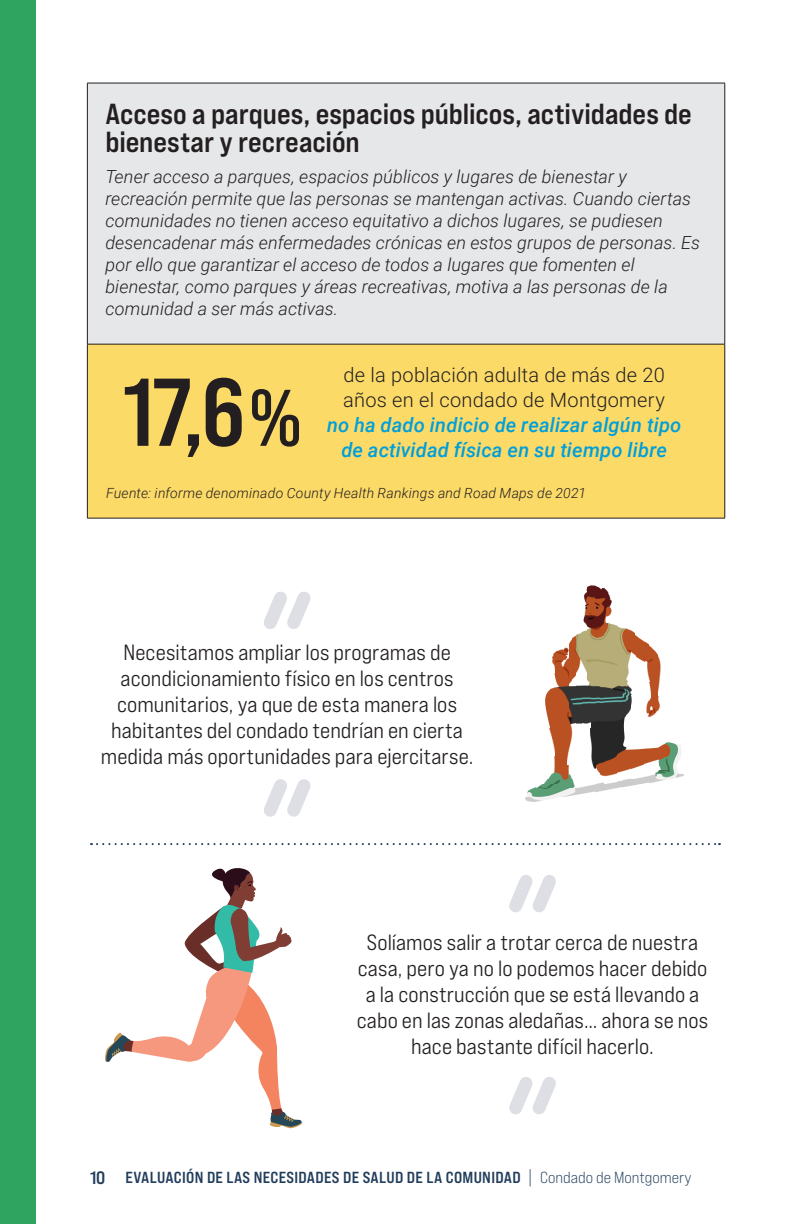
<style>
.page{position:relative;width:792px;height:1224px;background:#fff}
.page>*{position:absolute;margin:0;border:0;box-sizing:border-box;transform-origin:0 0}
.Section_Headers{font:96px "Bebas Neue Pro Sm E Bd";color:#231f20}
.title{font:29px/28px "Bebas Neue Pro Exp Bd";letter-spacing:-.005em;color:#231f20}
.pullquote_STYL03{font:22px/26px "Bebas Neue Pro Exp Md";letter-spacing:.005em;color:#231f20;text-align:center}
.Section_Headers-2{font:italic 500 20px/25px "Roboto";letter-spacing:.01em;color:#009fda;text-align:center}
.text{font:italic 300 18px/22px "Roboto";letter-spacing:.005em;color:#231f20}
.t1{font:16px "Bebas Neue Pro Exp Bd";letter-spacing:.02em;color:#213d5b}
.Source{font:italic 300 14px "Roboto";letter-spacing:.015em;color:#231f20}
.s1{font-size:80px}
.s2{font-weight:300;font-style:normal;color:#231f20}
.s3{font-size:18px}
.s4{font-family:"Bebas Neue Pro Exp Bk";font-size:17.2px}
.s5{font-family:"Bebas Neue Pro Exp Bk"}
</style>
<div class="page">
<div style="left:0;top:0;width:36px;height:1224px;background:#2fa460"></div>
<div style="left:87px;top:83px;width:638px;height:261px;background:#e6e7e9"></div>
<div style="left:87px;top:344px;width:638px;height:174px;background:#fcda68"></div>
<hr style="left:87px;top:83px;width:638px;height:1px;background:#231f20">
<hr style="left:87px;top:83px;width:1px;height:261px;background:#231f20">
<hr style="left:724px;top:83px;width:1px;height:261px;background:#231f20">
<hr style="left:87px;top:344px;width:638px;height:1px;background:#231f20">
<hr style="left:87px;top:344px;width:1px;height:174px;background:#231f20">
<hr style="left:724px;top:344px;width:1px;height:174px;background:#231f20">
<hr style="left:87px;top:518px;width:638px;height:1px;background:#231f20">
<svg style="left:91px;top:843px;width:629px;height:2px"></svg>
<svg style="left:264px;top:591px;width:47px;height:38px"></svg>
<svg style="left:509px;top:875px;width:47px;height:38px"></svg>
<svg style="left:509px;top:1077px;width:47px;height:38px"></svg>
<svg style="left:264px;top:779px;width:47px;height:38px"></svg>
<svg style="left:105px;top:868px;width:198px;height:261px"></svg>
<img style="left:525px;top:797px;width:32px;height:5px">
<img style="left:527px;top:788px;width:68px;height:9px">
<img style="left:595px;top:783px;width:27px;height:9px">
<img style="left:536px;top:783px;width:59px;height:5px">
<img style="left:622px;top:778px;width:28px;height:10px">
<img style="left:544px;top:778px;width:30px;height:5px">
<img style="left:604px;top:622px;width:14px;height:161px">
<img style="left:649px;top:774px;width:28px;height:9px">
<img style="left:549px;top:774px;width:23px;height:4px">
<img style="left:600px;top:588px;width:4px;height:188px">
<img style="left:640px;top:774px;width:10px;height:4px">
<svg style="left:677px;top:774px;width:7px;height:4px"></svg>
<img style="left:552px;top:769px;width:16px;height:5px">
<img style="left:595px;top:585px;width:5px;height:188px">
<img style="left:618px;top:746px;width:13px;height:27px">
<img style="left:655px;top:769px;width:24px;height:5px">
<img style="left:554px;top:649px;width:14px;height:120px">
<img style="left:591px;top:594px;width:4px;height:175px">
<img style="left:631px;top:748px;width:14px;height:21px">
<img style="left:659px;top:742px;width:22px;height:27px">
<img style="left:568px;top:639px;width:5px;height:117px">
<img style="left:645px;top:747px;width:14px;height:17px">
<img style="left:550px;top:687px;width:4px;height:61px">
<img style="left:618px;top:626px;width:9px;height:120px">
<img style="left:545px;top:689px;width:5px;height:38px">
<img style="left:572px;top:635px;width:5px;height:93px">
<img style="left:582px;top:682px;width:9px;height:42px">
<img style="left:577px;top:685px;width:5px;height:38px">
<img style="left:627px;top:628px;width:4px;height:87px">
<img style="left:646px;top:700px;width:8px;height:17px">
<img style="left:654px;top:700px;width:6px;height:14px">
<img style="left:649px;top:649px;width:10px;height:51px">
<img style="left:658px;top:654px;width:3px;height:41px">
<img style="left:586px;top:585px;width:5px;height:97px">
<img style="left:645px;top:641px;width:5px;height:41px">
<img style="left:577px;top:631px;width:9px;height:41px">
<img style="left:552px;top:653px;width:2px;height:12px">
<img style="left:636px;top:635px;width:9px;height:27px">
<img style="left:631px;top:631px;width:5px;height:25px">
<img style="left:583px;top:592px;width:3px;height:39px">
<img style="left:604px;top:588px;width:5px;height:34px">
<img style="left:609px;top:594px;width:3px;height:22px">
<svg style="left:591px;top:585px;width:4px;height:9px"></svg>
<p class="title" style="left:105px;top:99px;width:588px">Acceso a parques, espacios públicos, actividades de bienestar y recreación</p>
<p class="text" style="left:105px;top:165px;width:596px">Tener acceso a parques, espacios públicos y lugares de bienestar y recreación permite que las personas se mantengan activas. Cuando ciertas comunidades no tienen acceso equitativo a dichos lugares, se pudiesen desencadenar más enfermedades crónicas en estos grupos de personas. Es por ello que garantizar el acceso de todos a lugares que fomenten el bienestar, como parques y áreas recreativas, motiva a las personas de la comunidad a ser más activas.</p>
<p class="Section_Headers" style="left:123px;top:355px;width:180px">17,6<span class="s1">%</span></p>
<p class="Section_Headers-2" style="left:327px;top:361px;width:356px"><span class="s2">de la población adulta de más de 20 años en el condado de Montgomery<br></span>no ha dado indicio de realizar algún tipo de actividad física en su tiempo libre</p>
<p class="Source" style="left:106px;top:484px;width:481px">Fuente: informe denominado County Health Rankings and Road Maps de 2021</p>
<p class="pullquote_STYL03" style="left:101px;top:639px;width:374px">Necesitamos ampliar los programas de acondicionamiento físico en los centros comunitarios, ya que de esta manera los habitantes del condado tendrían en cierta medida más oportunidades para ejercitarse.</p>
<p class="pullquote_STYL03" style="left:357px;top:929px;width:353px">Solíamos salir a trotar cerca de nuestra casa, pero ya no lo podemos hacer debido a la construcción que se está llevando a cabo en las zonas aledañas... ahora se nos hace bastante difícil hacerlo.</p>
<p class="t1" style="left:90px;top:1168px;width:603px"><span class="s3">10</span> EVALUACIÓN DE LAS NECESIDADES DE SALUD DE LA COMUNIDAD <span class="s4">|</span> <span class="s5">Condado de Montgomery</span></p>
</div>
